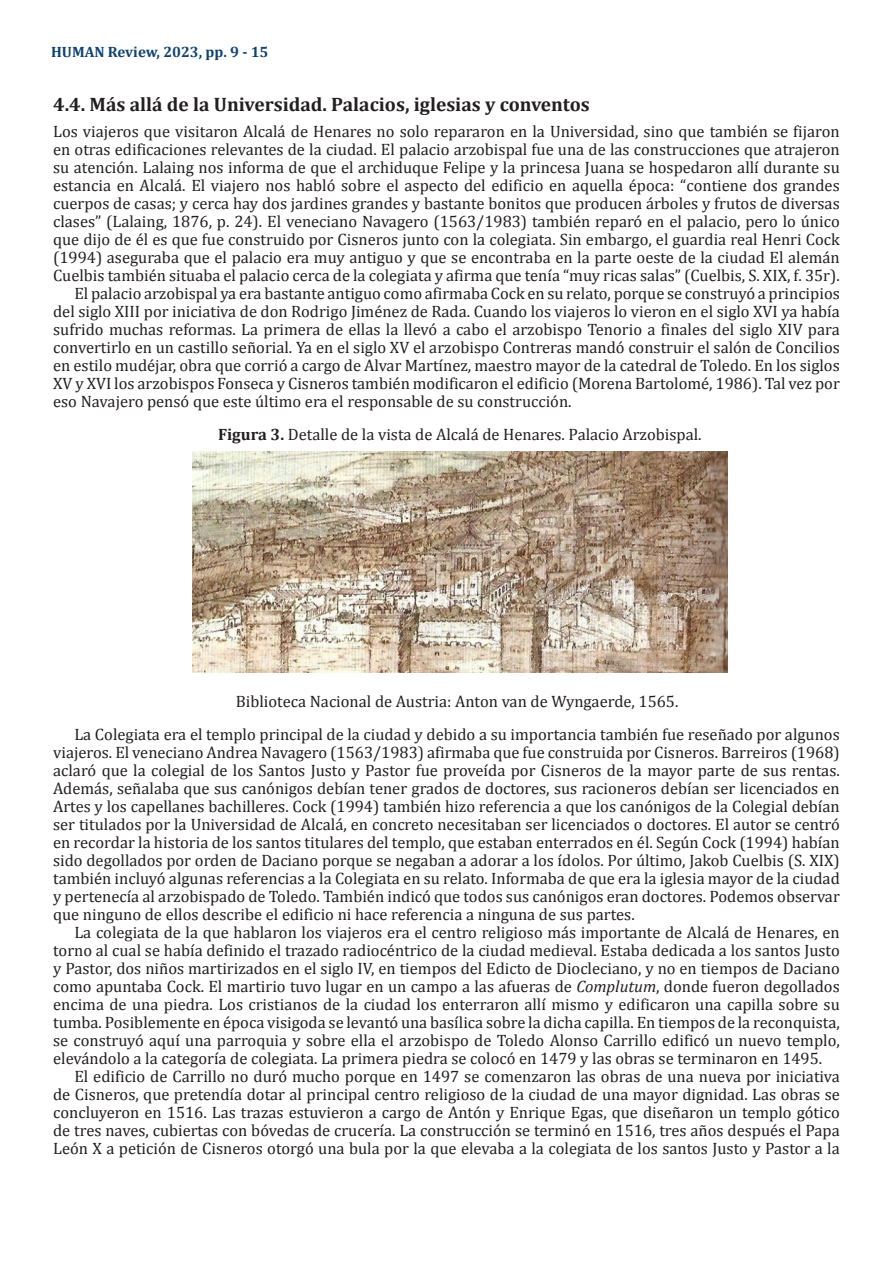
<style>
.page{position:relative;width:893px;height:1263px;background:#fff}
.page>*{position:absolute;margin:0;border:0;box-sizing:border-box;transform-origin:0 0}
.Titulo_2{font:700 19.5px "Cambria";color:#231f20}
.Parrafos-siguientes{font:16.5px/18px "Cambria";color:#231f20;text-align:justify}
.Parrafo-Arranque{font:16.5px/18px "Cambria";color:#231f20;text-align:justify}
.t1{font:700 15px "Cambria";color:#104370}
.s1{font-weight:700}
.s2{font-style:italic}
</style>
<div class="page">
<img style="left:193px;top:451px;width:534px;height:221px">
<p class="t1" style="left:51px;top:41px;width:219px">HUMAN Review, 2023, pp. 9 - 15</p>
<p class="Titulo_2" style="left:53px;top:90px;width:538px">4.4. Más allá de la Universidad. Palacios, iglesias y conventos</p>
<p class="Parrafo-Arranque" style="left:53px;top:123px;width:788px">Los viajeros que visitaron Alcalá de Henares no solo repararon en la Universidad, sino que también se fijaron en otras edificaciones relevantes de la ciudad. El palacio arzobispal fue una de las construcciones que atrajeron su atención. Lalaing nos informa de que el archiduque Felipe y la princesa Juana se hospedaron allí durante su estancia en Alcalá. El viajero nos habló sobre el aspecto del edificio en aquella época: “contiene dos grandes cuerpos de casas; y cerca hay dos jardines grandes y bastante bonitos que producen árboles y frutos de diversas clases” (Lalaing, 1876, p. 24). El veneciano Navagero (1563/1983) también reparó en el palacio, pero lo único que dijo de él es que fue construido por Cisneros junto con la colegiata. Sin embargo, el guardia real Henri Cock (1994) aseguraba que el palacio era muy antiguo y que se encontraba en la parte oeste de la ciudad El alemán Cuelbis también situaba el palacio cerca de la colegiata y afirma que tenía “muy ricas salas” (Cuelbis, S. XIX, f. 35r).</p>
<p class="Parrafos-siguientes" style="left:53px;top:285px;width:788px;text-indent:21px">El palacio arzobispal ya era bastante antiguo como afirmaba Cock en su relato, porque se construyó a principios del siglo XIII por iniciativa de don Rodrigo Jiménez de Rada. Cuando los viajeros lo vieron en el siglo XVI ya había sufrido muchas reformas. La primera de ellas la llevó a cabo el arzobispo Tenorio a finales del siglo XIV para convertirlo en un castillo señorial. Ya en el siglo XV el arzobispo Contreras mandó construir el salón de Concilios en estilo mudéjar, obra que corrió a cargo de Alvar Martínez, maestro mayor de la catedral de Toledo. En los siglos XV y XVI los arzobispos Fonseca y Cisneros también modificaron el edificio (Morena Bartolomé, 1986). Tal vez por eso Navajero pensó que este último era el responsable de su construcción.</p>
<p class="Parrafos-siguientes" style="left:218px;top:426px;width:485px"><span class="s1">Figura 3.</span> Detalle de la vista de Alcalá de Henares. Palacio Arzobispal.</p>
<p class="Parrafos-siguientes" style="left:236px;top:693px;width:444px">Biblioteca Nacional de Austria: Anton van de Wyngaerde, 1565.</p>
<p class="Parrafos-siguientes" style="left:53px;top:726px;width:788px;text-indent:21px">La Colegiata era el templo principal de la ciudad y debido a su importancia también fue reseñado por algunos viajeros. El veneciano Andrea Navagero (1563/1983) afirmaba que fue construida por Cisneros. Barreiros (1968) aclaró que la colegial de los Santos Justo y Pastor fue proveída por Cisneros de la mayor parte de sus rentas.<br>Además, señalaba que sus canónigos debían tener grados de doctores, sus racioneros debían ser licenciados en Artes y los capellanes bachilleres. Cock (1994) también hizo referencia a que los canónigos de la Colegial debían ser titulados por la Universidad de Alcalá, en concreto necesitaban ser licenciados o doctores. El autor se centró en recordar la historia de los santos titulares del templo, que estaban enterrados en él. Según Cock (1994) habían sido degollados por orden de Daciano porque se negaban a adorar a los ídolos. Por último, Jakob Cuelbis (S. XIX) también incluyó algunas referencias a la Colegiata en su relato. Informaba de que era la iglesia mayor de la ciudad y pertenecía al arzobispado de Toledo. También indicó que todos sus canónigos eran doctores. Podemos observar que ninguno de ellos describe el edificio ni hace referencia a ninguna de sus partes.</p>
<p class="Parrafos-siguientes" style="left:53px;top:924px;width:788px;text-indent:21px">La colegiata de la que hablaron los viajeros era el centro religioso más importante de Alcalá de Henares, en torno al cual se había definido el trazado radiocéntrico de la ciudad medieval. Estaba dedicada a los santos Justo y Pastor, dos niños martirizados en el siglo IV, en tiempos del Edicto de Diocleciano, y no en tiempos de Daciano como apuntaba Cock. El martirio tuvo lugar en un campo a las afueras de <span class="s2">Complutum</span>, donde fueron degollados encima de una piedra. Los cristianos de la ciudad los enterraron allí mismo y edificaron una capilla sobre su tumba. Posiblemente en época visigoda se levantó una basílica sobre la dicha capilla. En tiempos de la reconquista, se construyó aquí una parroquia y sobre ella el arzobispo de Toledo Alonso Carrillo edificó un nuevo templo, elevándolo a la categoría de colegiata. La primera piedra se colocó en 1479 y las obras se terminaron en 1495.</p>
<p class="Parrafos-siguientes" style="left:53px;top:1068px;width:788px;text-indent:21px">El edificio de Carrillo no duró mucho porque en 1497 se comenzaron las obras de una nueva por iniciativa de Cisneros, que pretendía dotar al principal centro religioso de la ciudad de una mayor dignidad. Las obras se concluyeron en 1516. Las trazas estuvieron a cargo de Antón y Enrique Egas, que diseñaron un templo gótico de tres naves, cubiertas con bóvedas de crucería. La construcción se terminó en 1516, tres años después el Papa León X a petición de Cisneros otorgó una bula por la que elevaba a la colegiata de los santos Justo y Pastor a la</p>
</div>
